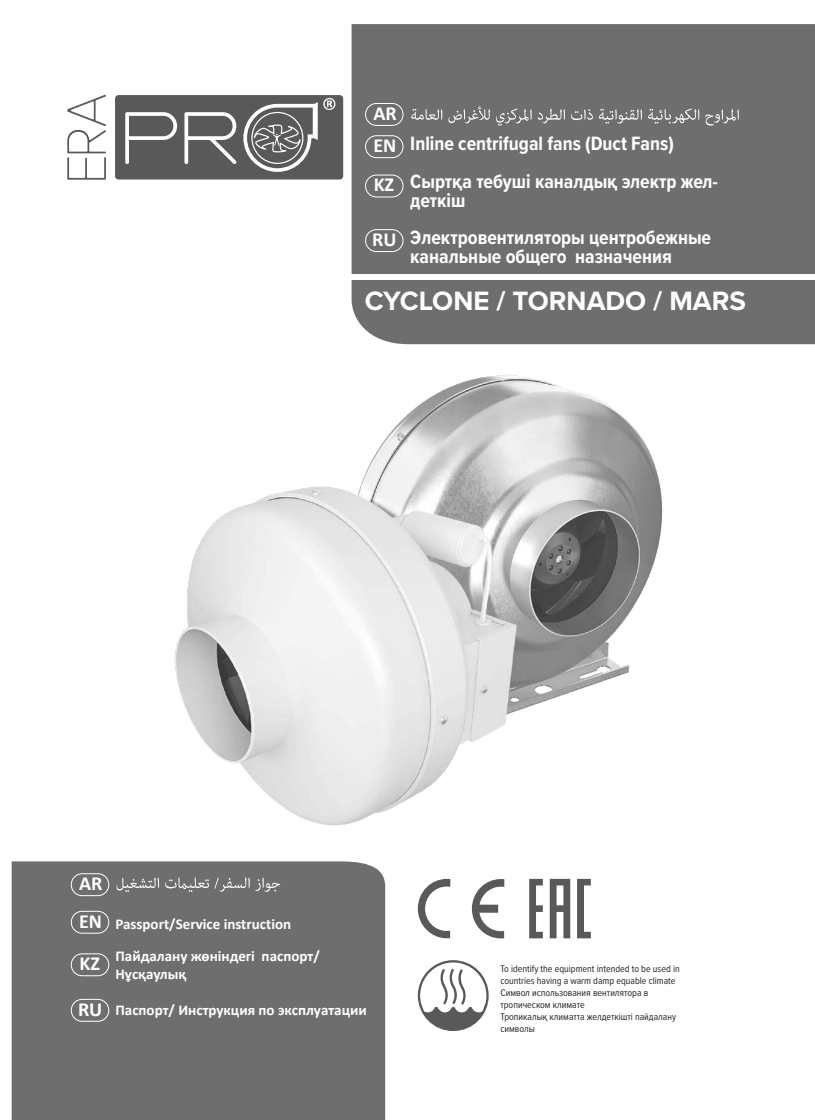
<style>
.page{position:relative;width:815px;height:1120px;background:#fff}
.page>*{position:absolute;margin:0;border:0;box-sizing:border-box;transform-origin:0 0}
.t1{font:700 27.5px "Proxima Nova";color:#fff}
.t2{font:700 20px/18.8px "Proxima Nova Cond";color:#fff}
.t3{font:700 20px "Calibri";color:#fff}
.t4{font:700 15px/18px "Calibri";color:#fff}
.t5{font:10px/12px "Proxima Nova Cond";color:#252525}
</style>
<div class="page">
<div style="left:12px;top:861px;width:373px;height:259px;background:#6e6e6e"></div>
<div style="left:352px;top:24px;width:463px;height:320px;background:#6e6e6e"></div>
<div style="left:311px;top:275px;width:504px;height:5px;background:#fff"></div>
<div style="left:365px;top:229px;width:38px;height:23px;border:1px solid #fff;border-radius:11px"></div>
<div style="left:365px;top:135px;width:38px;height:23px;border:1px solid #fff;border-radius:11px"></div>
<div style="left:365px;top:103px;width:38px;height:23px;border:1px solid #fff;border-radius:11px"></div>
<div style="left:365px;top:175px;width:38px;height:22px;border:1px solid #fff;border-radius:11px"></div>
<div style="left:71px;top:999px;width:38px;height:22px;border:1px solid #fff;border-radius:11px"></div>
<div style="left:71px;top:911px;width:38px;height:22px;border:1px solid #fff;border-radius:11px"></div>
<div style="left:71px;top:953px;width:38px;height:23px;border:1px solid #fff;border-radius:11px"></div>
<div style="left:71px;top:873px;width:38px;height:23px;border:1px solid #fff;border-radius:11px"></div>
<img style="left:174px;top:374px;width:489px;height:452px">
<div style="left:115px;top:95px;width:228px;height:84px;background:#595959;border-radius:4px"></div>
<svg style="left:67px;top:95px;width:39px;height:85px"></svg>
<svg style="left:125px;top:112px;width:52px;height:52px"></svg>
<svg style="left:184px;top:112px;width:52px;height:52px"></svg>
<svg style="left:243px;top:98px;width:92px;height:74px"></svg>
<svg style="left:529px;top:879px;width:62px;height:59px"></svg>
<svg style="left:418px;top:879px;width:32px;height:59px"></svg>
<svg style="left:472px;top:879px;width:32px;height:59px"></svg>
<div style="left:475px;top:904px;width:23px;height:9px;background:#595959"></div>
<svg style="left:418px;top:960px;width:71px;height:71px"></svg>
<svg style="left:117px;top:877px;width:42px;height:15px"></svg>
<svg style="left:165px;top:877px;width:115px;height:15px;background:#838383"></svg>
<svg style="left:411px;top:109px;width:31px;height:11px"></svg>
<svg style="left:448px;top:106px;width:42px;height:17px"></svg>
<svg style="left:496px;top:108px;width:36px;height:18px"></svg>
<svg style="left:538px;top:108px;width:27px;height:15px"></svg>
<svg style="left:571px;top:109px;width:22px;height:11px"></svg>
<svg style="left:599px;top:109px;width:43px;height:15px"></svg>
<svg style="left:648px;top:108px;width:51px;height:16px"></svg>
<svg style="left:705px;top:109px;width:34px;height:17px"></svg>
<p class="t3" style="left:373px;top:99px;width:25px">AR</p>
<p class="t3" style="left:373px;top:132px;width:24px">EN</p>
<p class="t3" style="left:374px;top:171px;width:22px">KZ</p>
<p class="t3" style="left:372px;top:225px;width:26px">RU</p>
<p class="t2" style="left:410px;top:134px;width:265px">Inline сentrifugal fans (Duct Fans)</p>
<p class="t2" style="left:410px;top:171px;width:309px">Сыртқа тебуші каналдық электр жел&shy;деткіш</p>
<p class="t2" style="left:410px;top:228px;width:302px">Электровентиляторы центробежные</p>
<p class="t2" style="left:410px;top:246px;width:263px">канальные общего назначения</p>
<p class="t3" style="left:79px;top:869px;width:25px">AR</p>
<p class="t1" style="left:365px;top:280px;width:383px">CYCLONE / TORNADO / MARS</p>
<p class="t3" style="left:79px;top:907px;width:24px">EN</p>
<p class="t3" style="left:79px;top:949px;width:22px">KZ</p>
<p class="t4" style="left:116px;top:914px;width:177px">Passport/Service instruction</p>
<p class="t4" style="left:116px;top:947px;width:206px">Пайдалану жөніндегі паспорт/<br>Нұсқаулық</p>
<p class="t3" style="left:78px;top:995px;width:26px">RU</p>
<p class="t4" style="left:116px;top:1001px;width:253px">Паспорт/ Инструкция по эксплуатации</p>
<p class="t5" style="left:500px;top:962px;width:181px">To identify the equipment intended to be used in countries having a warm damp equable climate</p>
<p class="t5" style="left:500px;top:986px;width:149px">Cимвол использования вентилятора в тропическом климате</p>
<p class="t5" style="left:500px;top:1010px;width:177px">Тропикалық климатта желдеткішті пайдалану символы</p>
</div>
